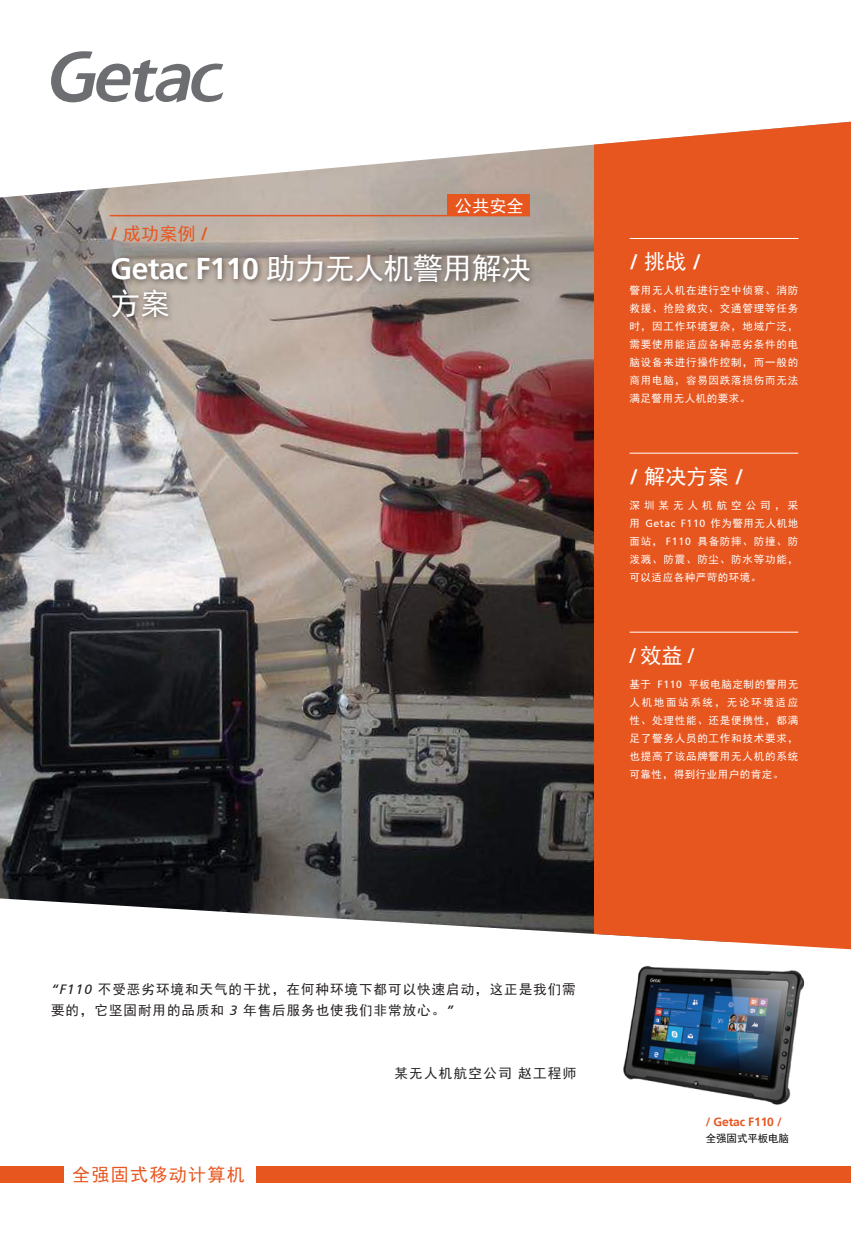
<style>
.page{position:relative;width:851px;height:1234px;background:#fff}
.page>*{position:absolute;margin:0;border:0;box-sizing:border-box;transform-origin:0 0}
.t1{font:700 30px "Frutiger 65";letter-spacing:-.02em;color:#fff}
.t2{font:30px "Sim Hei";color:#fff}
.t3{font:21px "Sim Hei";color:#fff}
.t4{font:700 21px "Frutiger";color:#fff}
.t5{font:21px "Frutiger 55 Roman";color:#fff}
.t6{font:18px "Sim Hei";letter-spacing:.075em;color:#e7561f}
.t7{font:17.25px "Sim Hei";color:#fff}
.t8{font:13.5px/21px "Sim Hei";letter-spacing:.075em;color:#231f20}
.t9{font:13.5px "Sim Hei";letter-spacing:.1em;color:#231f20}
.t10{font:700 12px "Frutiger";letter-spacing:-.01em;color:#e7561f}
.t11{font:10.5px/18px "Sim Hei";letter-spacing:.075em;color:#fff;text-align:justify}
.t12{font:10.5px "Sim Hei";letter-spacing:-.01em;color:#050504}
.s1{font-family:"Frutiger";font-weight:700}
.s2{font-family:"Sim Hei";font-weight:400}
.s3{font-family:"Frutiger 55 Roman"}
.s4{font-family:"Sim Hei"}
.s5{font-family:"Frutiger 56";font-style:italic}
</style>
<div class="page">
<div style="left:0;top:1166px;width:64px;height:16px;background:#e7561f"></div>
<div style="left:256px;top:1166px;width:594px;height:16px;background:#e7561f"></div>
<svg style="left:51px;top:51px;width:172px;height:52px"></svg>
<img style="left:0;top:144px;width:594px;height:790px">
<div style="left:594px;top:122px;width:256px;height:827px;background:#e7561f"></div>
<hr style="left:629px;top:238px;width:169px;height:1px;background:#fff">
<hr style="left:629px;top:452px;width:169px;height:1px;background:#fff">
<hr style="left:629px;top:631px;width:169px;height:1px;background:#fff">
<img style="left:104px;top:246px;width:436px;height:82px">
<hr style="left:110px;top:215px;width:420px;height:1px;background:#e6551f">
<div style="left:447px;top:194px;width:83px;height:22px;background:#e7561f"></div>
<img style="left:623px;top:965px;width:182px;height:140px">
<h3 class="t6" style="left:111px;top:224px;width:99px"><span class="s1">/</span> 成功案例 <span class="s1">/</span></h3>
<h3 class="t7" style="left:455px;top:197px;width:70px">公共安全</h3>
<h1 class="t1" style="left:111px;top:251px;width:422px">Getac F110 <span class="s2">助力无人机警用解决</span></h1>
<h1 class="t2" style="left:111px;top:288px;width:61px">方案</h1>
<h2 class="t4" style="left:629px;top:249px;width:73px">/ <span class="s2">挑战</span> /</h2>
<p class="t11" style="left:629px;top:281px;width:170px">警用无人机在进行空中侦察、消防救援、抢险救灾、交通管理等任务时，因工作环境复杂，地域广泛，需要使用能适应各种恶劣条件的电脑设备来进行操作控制，而一般的商用电脑，容易因跌落损伤而无法满足警用无人机的要求。</p>
<h2 class="t3" style="left:629px;top:466px;width:115px"><span class="s1">/</span> 解决方案 <span class="s1">/</span></h2>
<p class="t11" style="left:629px;top:496px;width:170px">深圳某无人机航空公司，采用 <span class="s3">Getac F110</span> 作为警用无人机地面站， <span class="s3">F110</span> 具备防摔、防撞、防泼溅、防震、防尘、防水等功能，可以适应各种严苛的环境。</p>
<h2 class="t5" style="left:629px;top:643px;width:66px">/ <span class="s4">效益</span> /</h2>
<p class="t11" style="left:629px;top:675px;width:170px">基于 <span class="s3">F110</span> 平板电脑定制的警用无人机地面站系统，无论环境适应性、处理性能、还是便携性，都满足了警务人员的工作和技术要求，也提高了该品牌警用无人机的系统可靠性，得到行业用户的肯定。</p>
<p class="t8" style="left:51px;top:978px;width:526px"><span class="s5">“F110</span> 不受恶劣环境和天气的干扰，在何种环境下都可以快速启动，这正是我们需要的，它坚固耐用的品质和 <span class="s5">3</span> 年售后服务也使我们非常放心。<span class="s5">”</span></p>
<h3 class="t6" style="left:72px;top:1164px;width:174px">全强固式移动计算机</h3>
<p class="t9" style="left:394px;top:1066px;width:183px">某无人机航空公司赵工程师</p>
<p class="t10" style="left:705px;top:1114px;width:77px">/ Getac F110 /</p>
<p class="t12" style="left:705px;top:1133px;width:85px">全强固式平板电脑</p>
</div>
